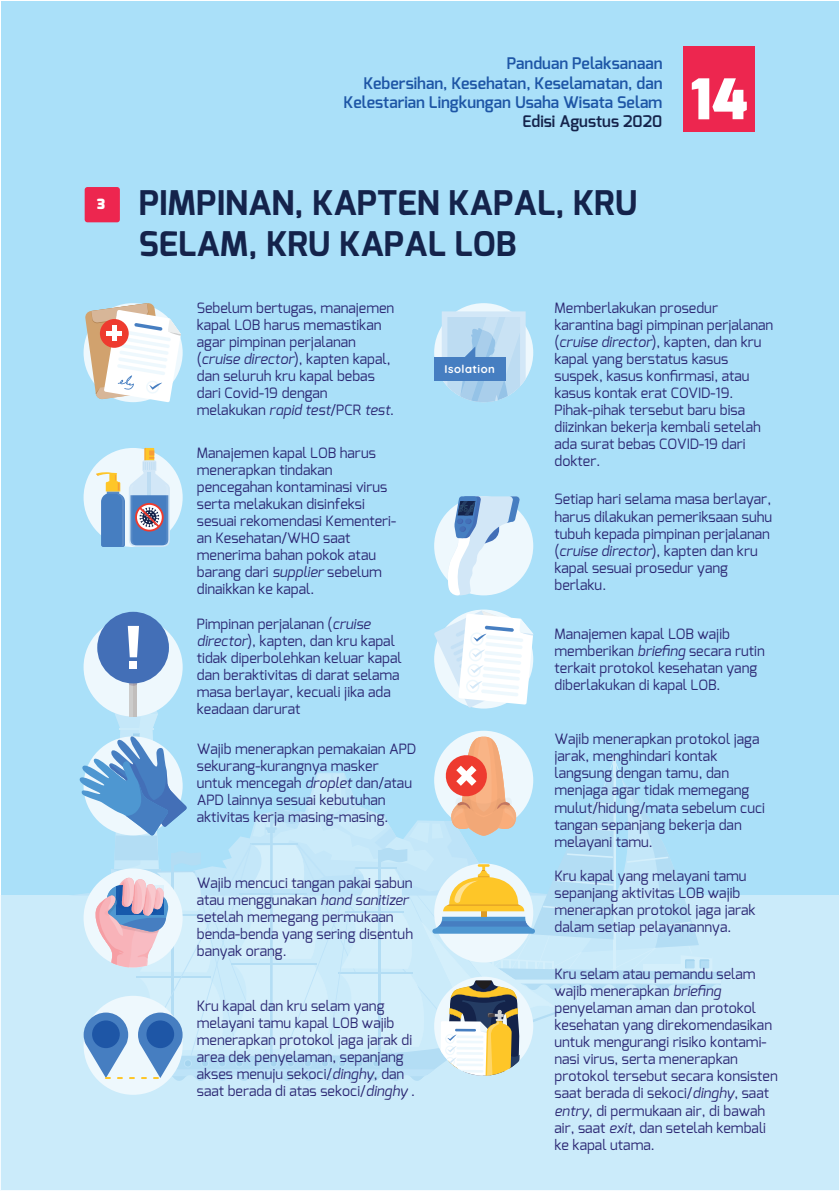
<style>
.page{position:relative;width:840px;height:1191px;background:#fff}
.page>*{position:absolute;margin:0;border:0;box-sizing:border-box;transform-origin:0 0}
.t1{font:900 56px "Exo";color:#fff}
.t2{font:700 34px/40.8px "Exo";color:#14234b}
.t3{font:600 16px/19.2px "Exo";color:#1e56a6;text-align:right}
.t4{font:600 16px "Exo";color:#14234b}
.t5{font:14.2px/17px "Exo";color:#2b2773}
.t6{font:900 14.2px "Exo";color:#fff}
.t7{font:700 11.4px "Quicksand";letter-spacing:.04em;color:#fff}
.s1{font-style:italic}
</style>
<div class="page">
<div style="left:0;top:0;width:839px;height:1191px;background:#aae0f9"></div>
<div style="left:682px;top:46px;width:72px;height:85px;background:#ed264f"></div>
<div style="left:0;top:895px;width:839px;height:296px;background:#cbebfa"></div>
<div style="left:85px;top:187px;width:35px;height:35px;background:#ed264f;border-radius:3px"></div>
<div style="left:83px;top:448px;width:99px;height:99px;background:#eef8fd;border-radius:50%"></div>
<svg style="left:85px;top:303px;width:96px;height:99px;background:#e2e4e0"></svg>
<div style="left:100px;top:319px;width:29px;height:29px;background:#ee3b2f;border-radius:50%"></div>
<hr style="left:112px;top:326px;width:4px;height:15px;background:#fff">
<div style="left:106px;top:331px;width:16px;height:5px;background:#fff"></div>
<svg style="left:96px;top:448px;width:74px;height:99px"></svg>
<div style="left:434px;top:496px;width:99px;height:99px;background:#eef8fd;border-radius:50%"></div>
<svg style="left:447px;top:496px;width:72px;height:99px"></svg>
<div style="left:434px;top:303px;width:99px;height:99px;background:#eef8fd;border-radius:50%"></div>
<div style="left:434px;top:357px;width:71px;height:24px;background:#467ec1"></div>
<svg style="left:441px;top:311px;width:84px;height:91px"></svg>
<svg style="left:78px;top:610px;width:646px;height:479px"></svg>
<p class="t3" style="left:343px;top:54px;width:320px">Panduan Pelaksanaan<br>Kebersihan, Kesehatan, Keselamatan, dan<br>Kelestarian Lingkungan Usaha Wisata Selam</p>
<p class="t4" style="left:522px;top:111px;width:141px">Edisi Agustus 2020</p>
<p class="t6" style="left:97px;top:195px;width:10px">3</p>
<h2 class="t2" style="left:139px;top:183px;width:499px">PIMPINAN, KAPTEN KAPAL, KRU<br>SELAM, KRU KAPAL LOB</h2>
<h1 class="t1" style="left:690px;top:63px;width:58px">14</h1>
<p class="t5" style="left:197px;top:299px;width:199px">Sebelum bertugas, manajemen kapal LOB harus memastikan agar pimpinan perjalanan (<span class="s1">cruise director</span>), kapten kapal, dan seluruh kru kapal bebas dari Covid-19 dengan melakukan <span class="s1">rapid test</span>/PCR <span class="s1">test</span>.</p>
<p class="t5" style="left:197px;top:444px;width:201px">Manajemen kapal LOB harus menerapkan tindakan pencegahan kontaminasi virus serta melakukan disinfeksi sesuai rekomendasi Kementeri&shy;an Kesehatan/WHO saat menerima bahan pokok atau barang dari <span class="s1">supplier</span> sebelum dinaikkan ke kapal.</p>
<p class="t5" style="left:197px;top:615px;width:206px">Pimpinan perjalanan (<span class="s1">cruise director</span>), kapten, dan kru kapal tidak diperbolehkan keluar kapal dan beraktivitas di darat selama masa berlayar, kecuali jika ada keadaan darurat</p>
<p class="t5" style="left:197px;top:740px;width:221px">Wajib menerapkan pemakaian APD sekurang-kurangnya masker untuk mencegah <span class="s1">droplet</span> dan/atau<br>APD lainnya sesuai kebutuhan aktivitas kerja masing-masing.</p>
<p class="t5" style="left:197px;top:874px;width:217px">Wajib mencuci tangan pakai sabun atau menggunakan <span class="s1">hand sanitizer </span>setelah memegang permukaan benda-benda yang sering disentuh banyak orang.</p>
<p class="t5" style="left:197px;top:997px;width:219px">Kru kapal dan kru selam yang melayani tamu kapal LOB wajib menerapkan protokol jaga jarak di area dek penyelaman, sepanjang akses menuju sekoci/<span class="s1">dinghy</span>, dan saat berada di atas sekoci/<span class="s1">dinghy</span> .</p>
<p class="t7" style="left:444px;top:359px;width:52px">Isolation</p>
<p class="t5" style="left:554px;top:299px;width:220px">Memberlakukan prosedur karantina bagi pimpinan perjalanan (<span class="s1">cruise director</span>), kapten, dan kru kapal yang berstatus kasus suspek, kasus konfirmasi, atau kasus kontak erat COVID-19.<br>Pihak-pihak tersebut baru bisa diizinkan bekerja kembali setelah ada surat bebas COVID-19 dari dokter.</p>
<p class="t5" style="left:554px;top:491px;width:219px">Setiap hari selama masa berlayar, harus dilakukan pemeriksaan suhu tubuh kepada pimpinan perjalanan (<span class="s1">cruise director</span>), kapten dan kru kapal sesuai prosedur yang berlaku.</p>
<p class="t5" style="left:554px;top:625px;width:212px">Manajemen kapal LOB wajib memberikan <span class="s1">briefing</span> secara rutin terkait protokol kesehatan yang diberlakukan di kapal LOB.</p>
<p class="t5" style="left:554px;top:730px;width:212px">Wajib menerapkan protokol jaga jarak, menghindari kontak langsung dengan tamu, dan menjaga agar tidak memegang mulut/hidung/mata sebelum cuci tangan sepanjang bekerja dan melayani tamu.</p>
<p class="t5" style="left:554px;top:867px;width:203px">Kru kapal yang melayani tamu sepanjang aktivitas LOB wajib menerapkan protokol jaga jarak dalam setiap pelayanannya.</p>
<p class="t5" style="left:554px;top:965px;width:225px">Kru selam atau pemandu selam wajib menerapkan <span class="s1">briefing </span>penyelaman aman dan protokol kesehatan yang direkomendasikan untuk mengurangi risiko kontami&shy;nasi virus, serta menerapkan protokol tersebut secara konsisten saat berada di sekoci/<span class="s1">dinghy</span>, saat <span class="s1">entry</span>, di permukaan air, di bawah air, saat <span class="s1">exit</span>, dan setelah kembali ke kapal utama.</p>
</div>
